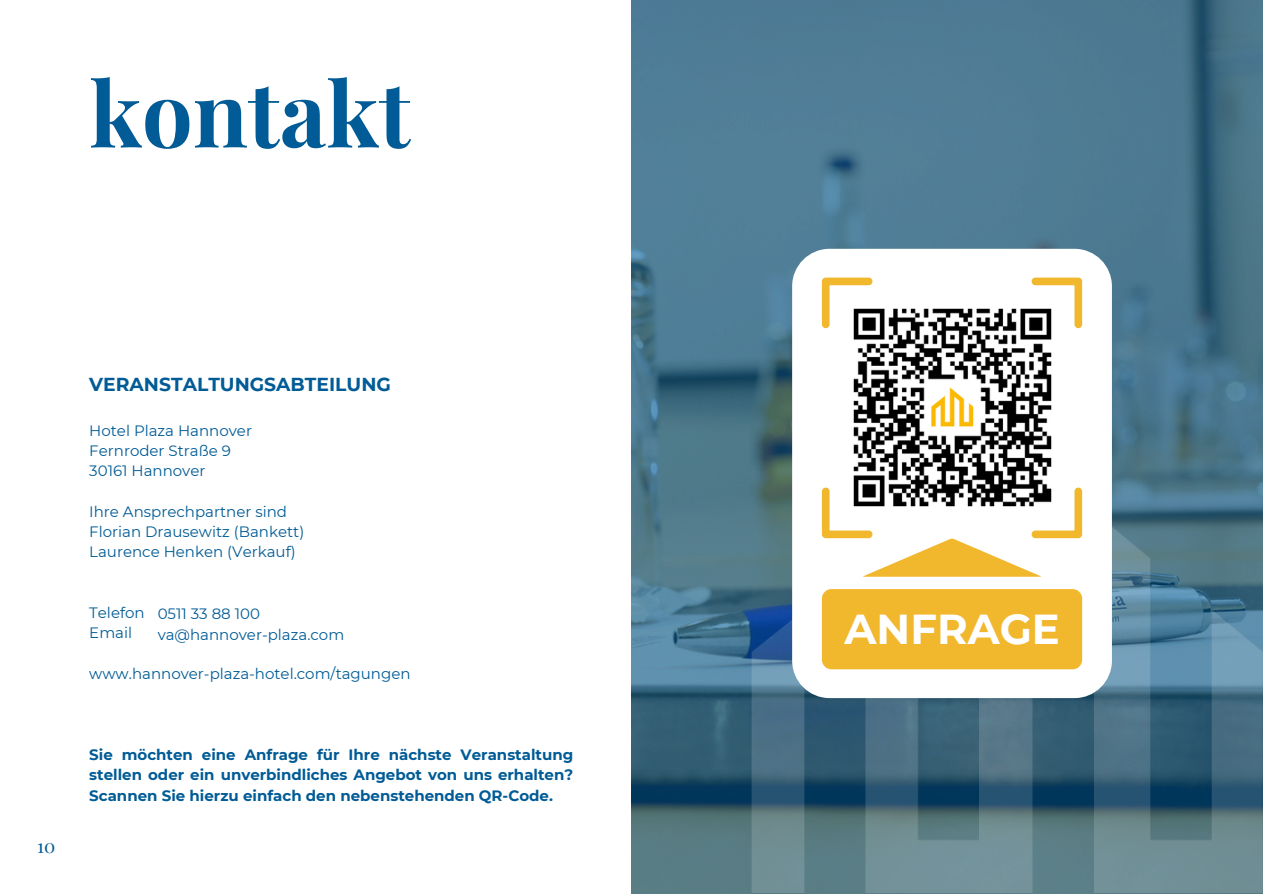
<style>
.page{position:relative;width:1263px;height:894px;background:#fff}
.page>*{position:absolute;margin:0;border:0;box-sizing:border-box;transform-origin:0 0}
.t1{font:700 90px "Playfair Display";color:#005b96}
.t2{font:700 41.7px "Montserrat";color:#fff}
.t3{font:700 18.75px "Montserrat";color:#005b96}
.t4{font:18.75px "Playfair Display";color:#005b96}
.t5{font:15px "Montserrat";color:#005b96}
.t6{font:700 15px/20.2px "Montserrat";color:#005b96;text-align:justify}
</style>
<div class="page">
<svg style="left:631px;top:0;width:632px;height:892px;background:#4a778e"></svg>
<img style="left:743px;top:407px;width:520px;height:486px">
<div style="left:792px;top:249px;width:320px;height:448px;background:#fff;border-radius:37px"></div>
<div style="left:822px;top:589px;width:260px;height:80px;background:#f1b72d;border-radius:10px"></div>
<svg style="left:822px;top:277px;width:260px;height:299px"></svg>
<img style="left:845px;top:300px;width:214px;height:214px">
<p class="t1" style="left:89px;top:50px;width:323px">kontakt</p>
<p class="t4" style="left:37px;top:832px;width:20px">10</p>
<p class="t3" style="left:89px;top:372px;width:303px">VERANSTALTUNGSABTEILUNG</p>
<p class="t5" style="left:89px;top:421px;width:164px">Hotel Plaza Hannover</p>
<p class="t5" style="left:89px;top:441px;width:143px">Fernroder Straße 9</p>
<p class="t5" style="left:89px;top:461px;width:118px">30161 Hannover</p>
<p class="t5" style="left:89px;top:502px;width:199px">Ihre Ansprechpartner sind</p>
<p class="t5" style="left:89px;top:522px;width:216px">Florian Drausewitz (Bankett)</p>
<p class="t5" style="left:89px;top:542px;width:208px">Laurence Henken (Verkauf)</p>
<p class="t5" style="left:89px;top:603px;width:57px">Telefon</p>
<p class="t5" style="left:89px;top:623px;width:44px">Email</p>
<h4 class="t5" style="left:89px;top:664px;width:323px">www.hannover-plaza-hotel.com/tagungen</h4>
<p class="t5" style="left:158px;top:604px;width:104px">0511 33 88 100</p>
<p class="t5" style="left:158px;top:625px;width:188px">va@hannover-plaza.com</p>
<p class="t6" style="left:89px;top:744px;width:485px">Sie möchten eine Anfrage für Ihre nächste Veranstaltung stellen oder ein unverbindliches Angebot von uns erhalten?<br>Scannen Sie hierzu einfach den nebenstehenden QR-Code.</p>
<h1 class="t2" style="left:845px;top:603px;width:217px">ANFRAGE</h1>
</div>
